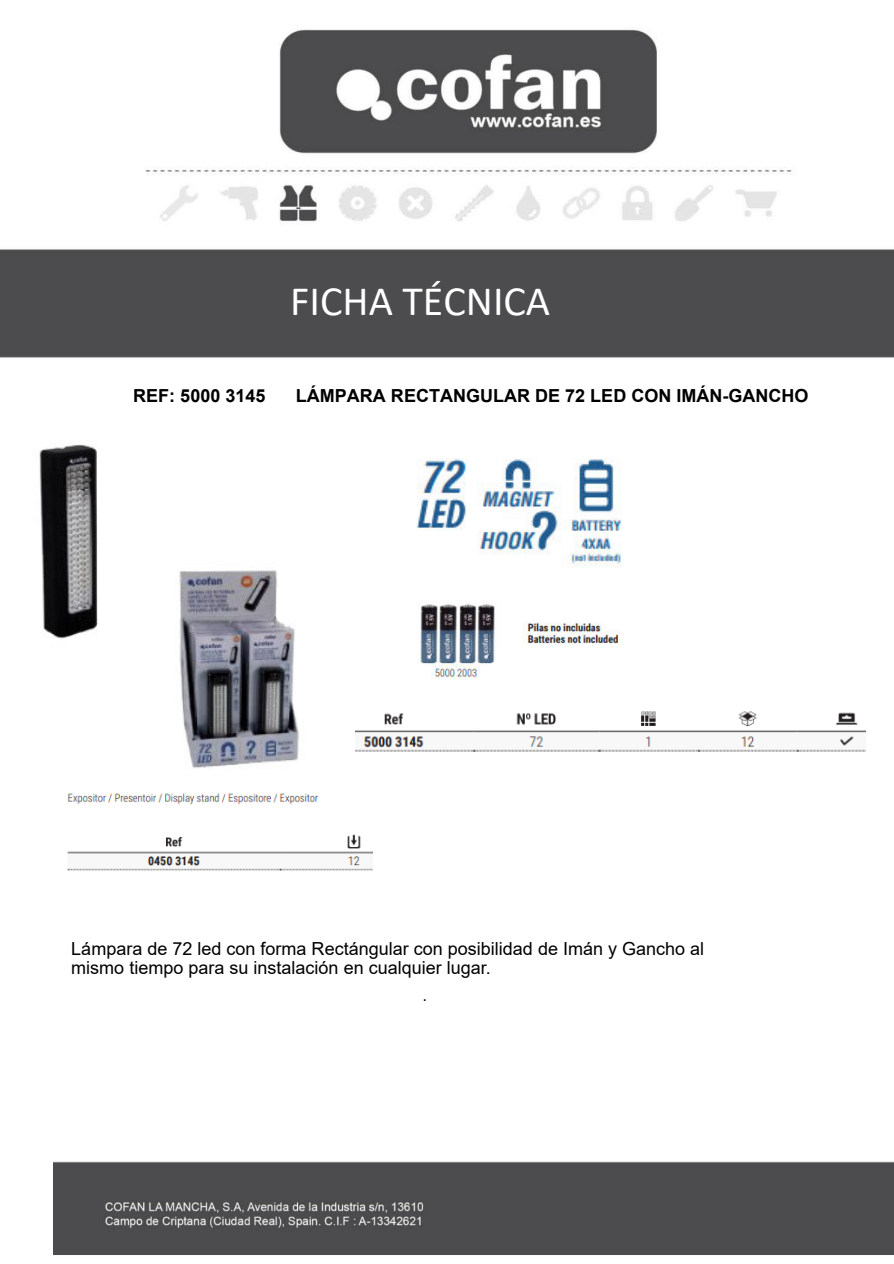
<style>
.page{position:relative;width:894px;height:1264px;background:#fff}
.page>*{position:absolute;margin:0;border:0;box-sizing:border-box;transform-origin:0 0}
.t1{font:42px "Calibri";color:#fff}
.t2{font:18px/18.6px "Arial";color:#000}
.t3{font:700 18px "Arial";color:#000}
.t4{font:16.5px "Calibri";color:#000}
</style>
<div class="page">
<img style="left:0;top:29px;width:893px;height:329px">
<div style="left:53px;top:1161px;width:840px;height:94px;background:#4c4c4e"></div>
<img style="left:39px;top:444px;width:260px;height:325px">
<img style="left:416px;top:458px;width:206px;height:109px">
<img style="left:420px;top:604px;width:200px;height:75px">
<img style="left:356px;top:711px;width:509px;height:41px">
<img style="left:67px;top:793px;width:305px;height:78px">
<h1 class="t1" style="left:290px;top:283px;width:261px">FICHA TÉCNICA</h1>
<p class="t3" style="left:133px;top:388px;width:134px">REF: 5000 3145</p>
<p class="t3" style="left:296px;top:388px;width:514px">LÁMPARA RECTANGULAR DE 72 LED CON IMÁN-GANCHO</p>
<p class="t2" style="left:71px;top:941px;width:634px">Lámpara de 72 led con forma Rectángular con posibilidad de Imán y Gancho al mismo tiempo para su instalación en cualquier lugar.</p>
<p class="t4" style="left:423px;top:988px;width:6px">.</p>
</div>
